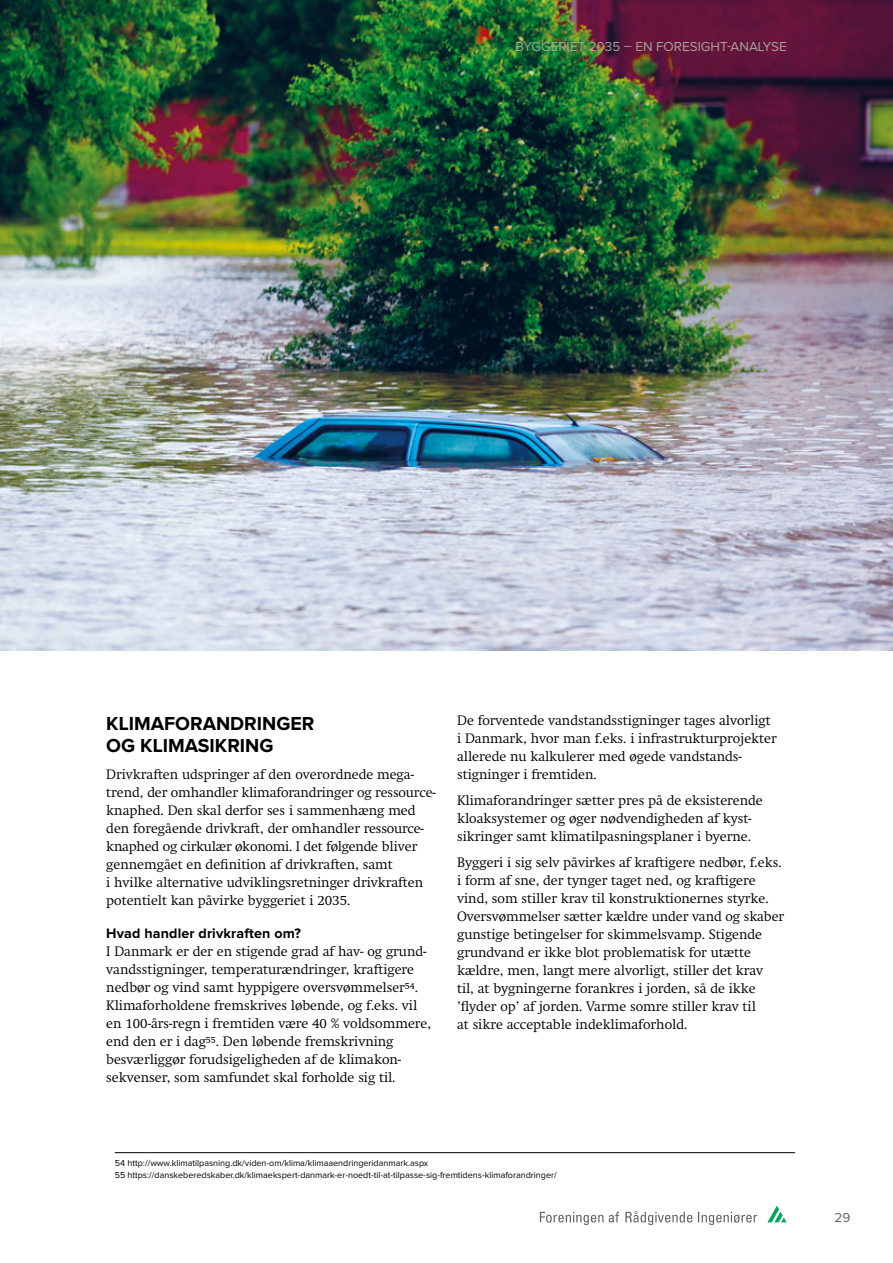
<style>
.page{position:relative;width:893px;height:1263px;background:#fff}
.page>*{position:absolute;margin:0;border:0;box-sizing:border-box;transform-origin:0 0}
.Mellemrubrik_1_13_15{font:700 19.5px/22.5px "Proxima Nova";color:#000}
.Mellemrubrik_2_9_5_1{font:700 14.25px "Proxima Nova";letter-spacing:.01em;color:#000}
.Brød_9_12{font:300 13.5px/18px "Swift";color:#000}
.t1{font:13.5px "Proxima Nova";color:#a5a497}
.t2{font:13.5px "Proxima Nova";color:#646363}
.Notetekster{font:9px "Proxima Nova";color:#000}
.Første_fodnote{font:9px "Proxima Nova";color:#000}
</style>
<div class="page">
<img style="left:0;top:0;width:893px;height:651px">
<svg style="left:767px;top:1206px;width:20px;height:16px"></svg>
<svg style="left:540px;top:1212px;width:63px;height:13px"></svg>
<svg style="left:609px;top:1212px;width:10px;height:10px"></svg>
<svg style="left:625px;top:1211px;width:67px;height:14px"></svg>
<svg style="left:698px;top:1212px;width:59px;height:13px"></svg>
<hr style="left:115px;top:1152px;width:680px;height:1px;background:#000">
<p class="t1" style="left:515px;top:40px;width:273px">BYGGERIET 2035 – EN FORESIGHT-ANALYSE</p>
<p class="Mellemrubrik_1_13_15" style="left:106px;top:713px;width:209px">KLIMAFORANDRINGER<br>OG KLIMASIKRING</p>
<p class="Brød_9_12" style="left:106px;top:765px;width:331px">Drivkraften udspringer af den overordnede mega&shy;trend, der omhandler klimaforandringer og ressource&shy;knaphed. Den skal derfor ses i sammenhæng med den foregående drivkraft, der omhandler ressource&shy;knaphed og cirkulær økonomi. I det følgende bliver gennemgået en definition af drivkraften, samt<br>i hvilke alternative udviklingsretninger drivkraften potentielt kan påvirke byggeriet i 2035.</p>
<p class="Mellemrubrik_2_9_5_1" style="left:106px;top:926px;width:196px">Hvad handler drivkraften om?</p>
<p class="Brød_9_12" style="left:106px;top:942px;width:326px">I Danmark er der en stigende grad af hav- og grund&shy;vandsstigninger, temperaturændringer, kraftigere nedbør og vind samt hyppigere oversvømmelser<sup>54</sup>.<br>Klimaforholdene fremskrives løbende, og f.eks. vil en 100-års-regn i fremtiden være 40 % voldsommere, end den er i dag<sup>55</sup>. Den løbende fremskrivning besværliggør forudsigeligheden af de klimakon&shy;sekvenser, som samfundet skal forholde sig til.</p>
<p class="Brød_9_12" style="left:457px;top:711px;width:321px">De forventede vandstandsstigninger tages alvorligt i Danmark, hvor man f.eks. i infrastrukturprojekter allerede nu kalkulerer med øgede vandstands&shy;stigninger i fremtiden.</p>
<p class="Brød_9_12" style="left:457px;top:791px;width:307px">Klimaforandringer sætter pres på de eksisterende kloaksystemer og øger nødvendigheden af kyst&shy;sikringer samt klimatilpasningsplaner i byerne.</p>
<p class="Brød_9_12" style="left:457px;top:854px;width:329px">Byggeri i sig selv påvirkes af kraftigere nedbør, f.eks. i form af sne, der tynger taget ned, og kraftigere vind, som stiller krav til konstruktionernes styrke.<br>Oversvømmelser sætter kældre under vand og skaber gunstige betingelser for skimmelsvamp. Stigende grundvand er ikke blot problematisk for utætte kældre, men, langt mere alvorligt, stiller det krav<br>til, at bygningerne forankres i jorden, så de ikke ’flyder op’ af jorden. Varme somre stiller krav til<br>at sikre acceptable indeklimaforhold.</p>
<p class="Første_fodnote" style="left:115px;top:1158px;width:315px">54 http://www.klimatilpasning.dk/viden-om/klima/klimaaendringeridanmark.aspx</p>
<p class="Notetekster" style="left:115px;top:1171px;width:443px">55 https://danskeberedskaber.dk/klimaekspert-danmark-er-noedt-til-at-tilpasse-sig-fremtidens-klimaforandringer/</p>
<p class="t2" style="left:834px;top:1212px;width:17px">29</p>
</div>
